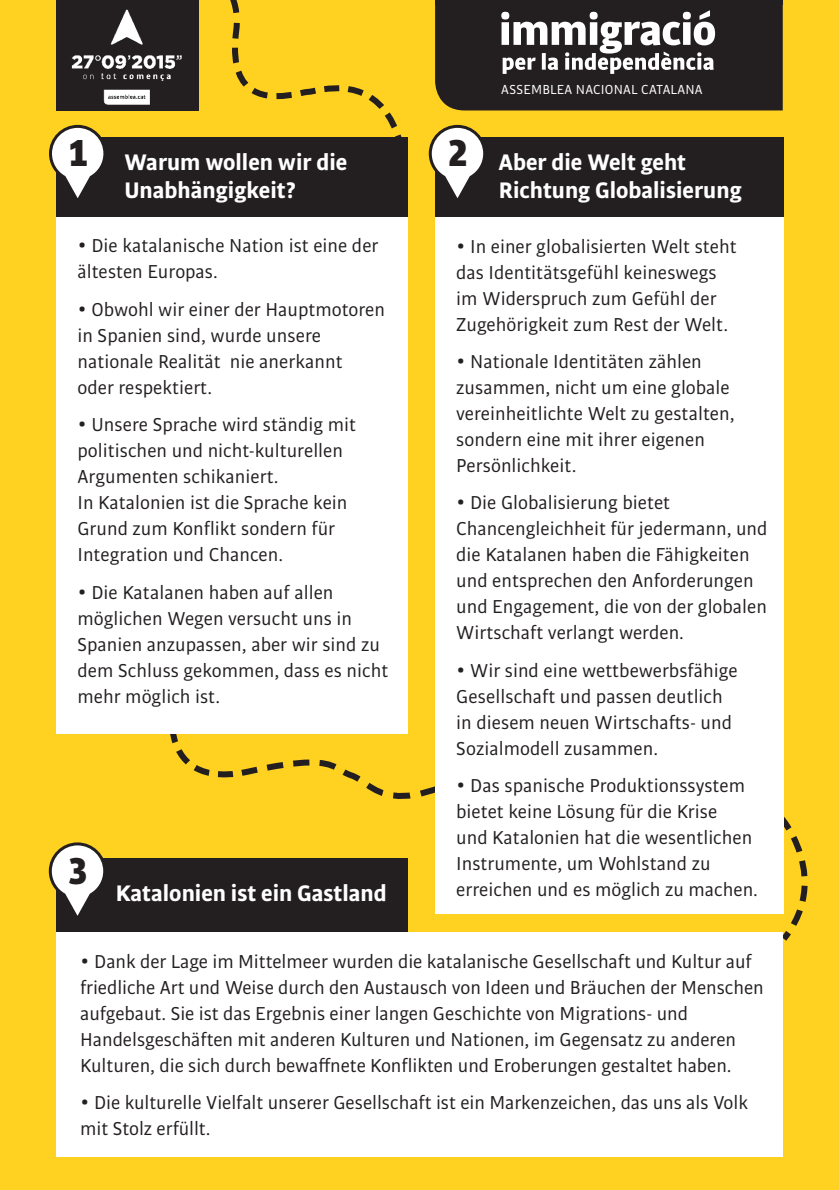
<style>
.page{position:relative;width:839px;height:1190px;background:#fff}
.page>*{position:absolute;margin:0;border:0;box-sizing:border-box;transform-origin:0 0}
.t1{font:48px "Bulo";color:#231f20}
.t2{font:900 40px "Bulo";color:#231f20}
.Estil_predeterminat{font:700 24px/28px "Bulo";color:#fff}
.t3{font:20px/26px "Bulo";color:#231f20}
.t4{font:14px "Bulo";letter-spacing:.015em;color:#fff}
</style>
<div class="page">
<div style="left:0;top:0;width:838px;height:1190px;background:#ffd121"></div>
<svg style="left:782px;top:795px;width:26px;height:152px"></svg>
<svg style="left:165px;top:705px;width:270px;height:94px"></svg>
<div style="left:435px;top:171px;width:348px;height:743px;background:#fff"></div>
<div style="left:435px;top:137px;width:348px;height:79px;background:#231f20"></div>
<svg style="left:428px;top:124px;width:56px;height:74px"></svg>
<div style="left:56px;top:857px;width:351px;height:79px;background:#231f20"></div>
<div style="left:56px;top:171px;width:351px;height:562px;background:#fff"></div>
<div style="left:56px;top:137px;width:351px;height:79px;background:#231f20"></div>
<div style="left:56px;top:931px;width:726px;height:225px;background:#fff"></div>
<svg style="left:435px;top:0;width:347px;height:110px;background:#413e3e"></svg>
<svg style="left:98px;top:0;width:310px;height:173px"></svg>
<svg style="left:49px;top:123px;width:59px;height:75px"></svg>
<svg style="left:48px;top:842px;width:60px;height:74px"></svg>
<img style="left:56px;top:0;width:142px;height:110px">
<p class="t2" style="left:69px;top:126px;width:21px">1</p>
<p class="t4" style="left:501px;top:81px;width:203px">ASSEMBLEA NACIONAL CATALANA</p>
<p class="t2" style="left:448px;top:126px;width:21px">2</p>
<p class="Estil_predeterminat" style="left:124px;top:148px;width:224px">Warum wollen wir die<br>Unabhängigkeit?</p>
<p class="Estil_predeterminat" style="left:498px;top:148px;width:188px">Aber die Welt geht</p>
<p class="Estil_predeterminat" style="left:498px;top:176px;width:244px">Richtung Globalisierung</p>
<p class="t3" style="left:77px;top:232px;width:302px;text-indent:14px">Die katalanische Nation ist eine der ältesten Europas.</p>
<p class="t1" style="left:77px;top:276px;width:11px">·</p>
<p class="t3" style="left:456px;top:233px;width:282px;text-indent:14px">In einer globalisierten Welt steht das Identitätsgefühl keineswegs im Widerspruch zum Gefühl der Zugehörigkeit zum Rest der Welt.</p>
<p class="t1" style="left:456px;top:328px;width:11px">·</p>
<p class="t1" style="left:77px;top:213px;width:11px">·</p>
<p class="t1" style="left:456px;top:213px;width:11px">·</p>
<p class="t3" style="left:77px;top:296px;width:309px;text-indent:14px">Obwohl wir einer der Hauptmotoren in Spanien sind, wurde unsere nationale Realität nie anerkannt</p>
<p class="t3" style="left:77px;top:374px;width:136px">oder respektiert.</p>
<p class="t1" style="left:77px;top:392px;width:11px">·</p>
<p class="t3" style="left:456px;top:348px;width:280px;text-indent:14px">Nationale Identitäten zählen zusammen, nicht um eine globale vereinheitlichte Welt zu gestalten, sondern eine mit ihrer eigenen<br>Persönlichkeit.</p>
<p class="t1" style="left:456px;top:470px;width:11px">·</p>
<p class="t3" style="left:77px;top:411px;width:280px;text-indent:14px">Unsere Sprache wird ständig mit politischen und nicht-kulturellen<br>Argumenten schikaniert.<br>In Katalonien ist die Sprache kein<br>Grund zum Konflikt sondern für<br>Integration und Chancen.</p>
<p class="t1" style="left:77px;top:559px;width:11px">·</p>
<p class="t3" style="left:456px;top:489px;width:312px;text-indent:14px">Die Globalisierung bietet Chancengleichheit für jedermann, und die Katalanen haben die Fähigkeiten und entsprechen den Anforderungen und Engagement, die von der globalen Wirtschaft verlangt werden.</p>
<p class="t1" style="left:456px;top:637px;width:11px">·</p>
<p class="t3" style="left:77px;top:578px;width:312px;text-indent:14px">Die Katalanen haben auf allen möglichen Wegen versucht uns in<br>Spanien anzupassen, aber wir sind zu dem Schluss gekommen, dass es nicht mehr möglich ist.  </p>
<p class="t3" style="left:456px;top:657px;width:283px;text-indent:14px">Wir sind eine wettbewerbsfähige<br>Gesellschaft und passen deutlich in diesem neuen Wirtschafts- und<br>Sozialmodell zusammen.</p>
<p class="t1" style="left:456px;top:752px;width:11px">·</p>
<p class="t3" style="left:456px;top:772px;width:297px;text-indent:14px">Das spanische Produktionssystem bietet keine Lösung für die Krise und Katalonien hat die wesentlichen Instrumente, um Wohlstand zu</p>
<p class="t2" style="left:69px;top:844px;width:21px">3</p>
<p class="Estil_predeterminat" style="left:116px;top:879px;width:272px">Katalonien ist ein Gastland</p>
<p class="t3" style="left:456px;top:876px;width:303px">erreichen und es möglich zu machen.</p>
<p class="t3" style="left:80px;top:947px;width:684px;text-indent:14px">Dank der Lage im Mittelmeer wurden die katalanische Gesellschaft und Kultur auf friedliche Art und Weise durch den Austausch von Ideen und Bräuchen der Menschen aufgebaut. Sie ist das Ergebnis einer langen Geschichte von Migrations- und Handelsgeschäften mit anderen Kulturen und Nationen, im Gegensatz zu anderen Kulturen, die sich durch bewaffnete Konflikten und Eroberungen gestaltet haben.</p>
<p class="t1" style="left:80px;top:1069px;width:11px">·</p>
<p class="t3" style="left:94px;top:1089px;width:655px">Die kulturelle Vielfalt unserer Gesellschaft ist ein Markenzeichen, das uns als Volk</p>
<p class="t3" style="left:80px;top:1115px;width:132px">mit Stolz erfüllt.</p>
<p class="t1" style="left:80px;top:928px;width:11px">·</p>
</div>
